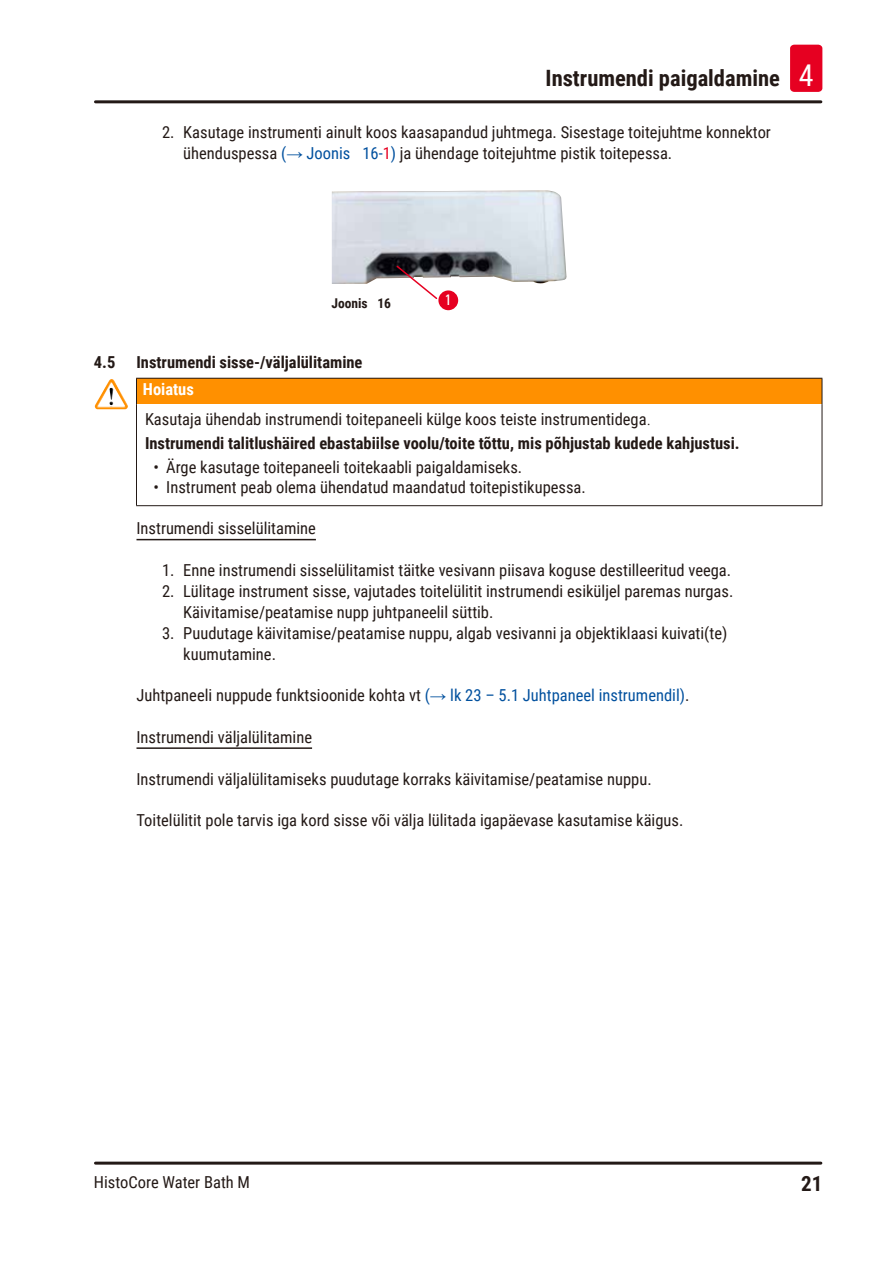
<style>
.page{position:relative;width:893px;height:1263px;background:#fff}
.page>*{position:absolute;margin:0;border:0;box-sizing:border-box;transform-origin:0 0}
.t1{font:700 22.5px "Roboto Condensed";color:#231916}
.t2{font:700 21px "Roboto Condensed";color:#231916}
.Description_text{font:16.5px/20.9px "Roboto Condensed";color:#231916}
.Consequenses_of_non{font:700 16.5px "Roboto Condensed";color:#231916}
.Source_of_danger{font:16.5px "Roboto Condensed";color:#231916}
.I_Topic{font:16.5px "Roboto Condensed";color:#231916}
.Signalword__no_use_a{font:700 16.5px "Roboto Condensed";color:#fff}
.t3{font:condensed 15px "Univers";color:#fff}
.t4{font:700 13.5px "Roboto Condensed";color:#231916}
.s1{font-weight:400;font-size:30px;color:#fff}
.s2{color:#00509e}
.s3{font-family:"Arial";color:#00509e}
.s4{color:#e60021}
.s5{font-family:"Adobe Song Std";font-weight:300}
</style>
<div class="page">
<hr style="left:95px;top:100px;width:726px;height:3px;background:#231916">
<hr style="left:95px;top:1161px;width:726px;height:3px;background:#231916">
<div style="left:790px;top:45px;width:32px;height:47px;background:#e60021;border-radius:4px"></div>
<hr style="left:136px;top:539px;width:180px;height:1px;background:#231916">
<hr style="left:136px;top:747px;width:176px;height:2px;background:#231916">
<img style="left:332px;top:191px;width:235px;height:93px">
<svg style="left:395px;top:264px;width:44px;height:35px"></svg>
<div style="left:438px;top:290px;width:20px;height:20px;background:#e60021;border-radius:50%"></div>
<div style="left:136px;top:378px;width:686px;height:26px;background:#ff9000"></div>
<svg style="left:136px;top:379px;width:1px;height:25px"></svg>
<hr style="left:136px;top:404px;width:1px;height:101px;background:#231916">
<hr style="left:822px;top:404px;width:1px;height:101px;background:#231916">
<hr style="left:136px;top:505px;width:686px;height:1px;background:#231916">
<hr style="left:136px;top:378px;width:686px;height:1px;background:#231916">
<svg style="left:822px;top:379px;width:1px;height:25px"></svg>
<img style="left:97px;top:379px;width:14px;height:23px">
<h1 class="t1" style="left:546px;top:63px;width:270px">Instrumendi paigaldamine <span class="s1">4</span></h1>
<p class="Description_text" style="left:183px;top:121px;width:589px;text-indent:-21px">2. Kasutage instrumenti ainult koos kaasapandud juhtmega. Sisestage toitejuhtme konnektor ühenduspessa <span class="s2">(</span><span class="s3">→</span> <span class="s2">Joonis 16‑</span><span class="s4">1</span><span class="s2">)</span> ja ühendage toitejuhtme pistik toitepessa.</p>
<p class="t4" style="left:331px;top:294px;width:61px">Joonis 16</p>
<p class="t3" style="left:445px;top:291px;width:8px">1</p>
<p class="Consequenses_of_non" style="left:94px;top:350px;width:23px">4.5</p>
<p class="Consequenses_of_non" style="left:136px;top:350px;width:228px">Instrumendi sisse-/väljalülitamine</p>
<p class="Signalword__no_use_a" style="left:143px;top:377px;width:52px">Hoiatus</p>
<p class="Source_of_danger" style="left:145px;top:408px;width:507px">Kasutaja ühendab instrumendi toitepaneeli külge koos teiste instrumentidega<span class="s5">.</span></p>
<p class="Consequenses_of_non" style="left:145px;top:432px;width:596px">Instrumendi talitlushäired ebastabiilse voolu/toite tõttu, mis põhjustab kudede kahjustusi.</p>
<p class="Description_text" style="left:153px;top:456px;width:370px">• Ärge kasutage toitepaneeli toitekaabli paigaldamiseks.</p>
<p class="Description_text" style="left:153px;top:476px;width:434px">• Instrument peab olema ühendatud maandatud toitepistikupessa.</p>
<p class="I_Topic" style="left:136px;top:517px;width:181px">Instrumendi sisselülitamine</p>
<p class="Description_text" style="left:162px;top:559px;width:571px">1. Enne instrumendi sisselülitamist täitke vesivann piisava koguse destilleeritud veega.</p>
<p class="Description_text" style="left:183px;top:580px;width:552px;text-indent:-21px">2. Lülitage instrument sisse, vajutades toitelülitit instrumendi esiküljel paremas nurgas.<br>Käivitamise/peatamise nupp juhtpaneelil süttib.</p>
<p class="Description_text" style="left:183px;top:622px;width:546px;text-indent:-21px">3. Puudutage käivitamise/peatamise nuppu, algab vesivanni ja objektiklaasi kuivati(te) kuumutamine.</p>
<p class="Description_text" style="left:136px;top:684px;width:554px">Juhtpaneeli nuppude funktsioonide kohta vt <span class="s2">(</span><span class="s3">→</span> <span class="s2">lk 23 – 5.1 Juhtpaneel instrumendil)</span>.</p>
<p class="I_Topic" style="left:136px;top:725px;width:177px">Instrumendi väljalülitamine</p>
<p class="Description_text" style="left:136px;top:768px;width:517px">Instrumendi väljalülitamiseks puudutage korraks käivitamise/peatamise nuppu.</p>
<p class="Description_text" style="left:136px;top:809px;width:548px">Toitelülitit pole tarvis iga kord sisse või välja lülitada igapäevase kasutamise käigus.</p>
<p class="Description_text" style="left:94px;top:1171px;width:158px">HistoCore Water Bath M</p>
<p class="t2" style="left:801px;top:1169px;width:23px">21</p>
</div>
